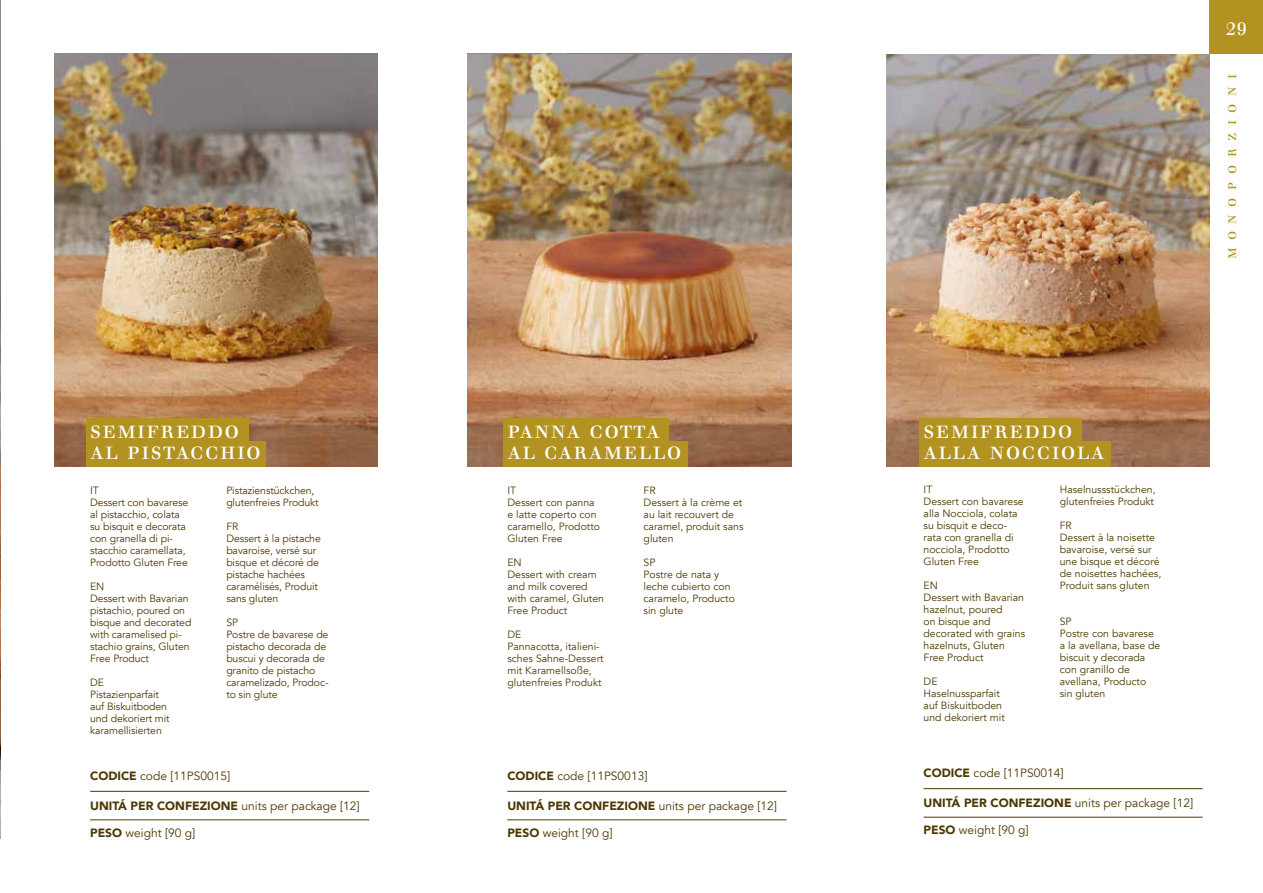
<style>
.page{position:relative;width:1263px;height:893px;background:#fff}
.page>*{position:absolute;margin:0;border:0;box-sizing:border-box;transform-origin:0 0}
.t1{font:24px/21px "Justus Versalitas";letter-spacing:.05em;color:#fff}
.t2{font:18px "Justus Versalitas";color:#fff}
.t3{font:15px "Justus Versalitas";letter-spacing:.5em;color:#b29321}
.t4{font:12px "Avenir";color:#4c3900}
.t5{font:10.5px/12px "Avenir";color:#4c3900}
.s1{font-weight:900}
</style>
<div class="page">
<div style="left:1209px;top:0;width:54px;height:54px;background:#b29321"></div>
<img style="left:0;top:0;width:1px;height:839px">
<img style="left:54px;top:53px;width:323px;height:413px">
<img style="left:468px;top:54px;width:323px;height:413px">
<img style="left:886px;top:54px;width:324px;height:413px">
<div style="left:86px;top:442px;width:180px;height:25px;background:#b29321"></div>
<div style="left:86px;top:419px;width:163px;height:25px;background:#b29321"></div>
<hr style="left:90px;top:820px;width:279px;height:1px;background:#4c3900">
<hr style="left:90px;top:791px;width:279px;height:1px;background:#4c3900">
<div style="left:503px;top:442px;width:185px;height:25px;background:#b29321"></div>
<div style="left:503px;top:419px;width:165px;height:25px;background:#b29321"></div>
<hr style="left:507px;top:820px;width:279px;height:1px;background:#4c3900">
<hr style="left:507px;top:791px;width:279px;height:1px;background:#4c3900">
<div style="left:919px;top:441px;width:192px;height:25px;background:#b29321"></div>
<div style="left:919px;top:418px;width:163px;height:25px;background:#b29321"></div>
<hr style="left:923px;top:817px;width:280px;height:1px;background:#4c3900">
<hr style="left:923px;top:788px;width:280px;height:1px;background:#4c3900">
<h1 class="t1" style="left:90px;top:419px;width:172px">semifreddo al pistacchio</h1>
<p class="t5" style="left:90px;top:485px;width:100px">IT<br>Dessert con bavarese al pistacchio, colata su bisquit e decorata con granella di pi&shy;stacchio caramellata,<br>Prodotto Gluten Free</p>
<p class="t5" style="left:90px;top:581px;width:103px">EN<br>Dessert with Bavarian pistachio, poured on bisque and decorated with caramelised pi&shy;stachio grains, Gluten<br>Free Product</p>
<p class="t5" style="left:90px;top:677px;width:81px">DE<br>Pistazienparfait auf Biskuitboden und dekoriert mit karamellisierten</p>
<p class="t5" style="left:226px;top:485px;width:94px">Pistazienstückchen, glutenfreies Produkt</p>
<p class="t5" style="left:226px;top:521px;width:96px">FR<br>Dessert à la pistache bavaroise, versé sur bisque et décoré de pistache hachées caramélisés, Produit sans gluten</p>
<p class="t5" style="left:226px;top:617px;width:104px">SP<br>Postre de bavarese de pistacho decorada de buscui y decorada de granito de pistacho caramelizado, Prodoc&shy;to sin glute</p>
<p class="t4" style="left:90px;top:768px;width:142px"><span class="s1">CODICE</span> code [11PS0015]</p>
<p class="t4" style="left:90px;top:798px;width:271px"><span class="s1">UNITÁ PER CONFEZIONE</span> units per package [12]</p>
<p class="t4" style="left:90px;top:825px;width:107px"><span class="s1">PESO</span> weight [90 g]</p>
<h1 class="t1" style="left:507px;top:419px;width:176px">panna cotta al caramello</h1>
<p class="t5" style="left:507px;top:485px;width:94px">IT<br>Dessert con panna e latte coperto con caramello, Prodotto<br>Gluten Free</p>
<p class="t5" style="left:507px;top:557px;width:98px">EN<br>Dessert with cream and milk covered with caramel, Gluten<br>Free Product</p>
<p class="t5" style="left:507px;top:629px;width:98px">DE<br>Pannacotta, italieni&shy;sches Sahne-Dessert mit Karamellsoße, glutenfreies Produkt</p>
<p class="t5" style="left:644px;top:485px;width:101px">FR<br>Dessert à la crème et au lait recouvert de caramel, produit sans gluten</p>
<p class="t5" style="left:644px;top:557px;width:93px">SP<br>Postre de nata y leche cubierto con caramelo, Producto sin glute</p>
<p class="t4" style="left:507px;top:768px;width:142px"><span class="s1">CODICE</span> code [11PS0013]</p>
<p class="t4" style="left:507px;top:798px;width:271px"><span class="s1">UNITÁ PER CONFEZIONE</span> units per package [12]</p>
<p class="t4" style="left:507px;top:825px;width:107px"><span class="s1">PESO</span> weight [90 g]</p>
<h2 class="t2" style="left:1226px;top:18px;width:22px">29</h2>
<h3 class="t3" style="left:1222px;top:259px;width:187px;rotate:-90deg">monoporzioni</h3>
<h1 class="t1" style="left:923px;top:419px;width:183px">semifreddo alla nocciola</h1>
<p class="t5" style="left:923px;top:483px;width:102px">IT<br>Dessert con bavarese alla Nocciola, colata su bisquit e deco&shy;rata con granella di nocciola, Prodotto<br>Gluten Free</p>
<p class="t5" style="left:923px;top:579px;width:103px">EN<br>Dessert with Bavarian hazelnut, poured<br>on bisque and decorated with grains hazelnuts, Gluten<br>Free Product</p>
<p class="t5" style="left:923px;top:675px;width:83px">DE<br>Haselnussparfait auf Biskuitboden und dekoriert mit</p>
<p class="t5" style="left:1060px;top:483px;width:97px">Haselnussstückchen, glutenfreies Produkt</p>
<p class="t5" style="left:1060px;top:519px;width:103px">FR<br>Dessert à la noisette bavaroise, versé sur une bisque et décoré de noisettes hachées,<br>Produit sans gluten</p>
<p class="t5" style="left:1060px;top:615px;width:102px">SP<br>Postre con bavarese a la avellana, base de biscuit y decorada con granillo de avellana, Producto sin gluten</p>
<p class="t4" style="left:923px;top:766px;width:142px"><span class="s1">CODICE</span> code [11PS0014]</p>
<p class="t4" style="left:923px;top:796px;width:271px"><span class="s1">UNITÁ PER CONFEZIONE</span> units per package [12]</p>
<p class="t4" style="left:923px;top:823px;width:107px"><span class="s1">PESO</span> weight [90 g]</p>
</div>
